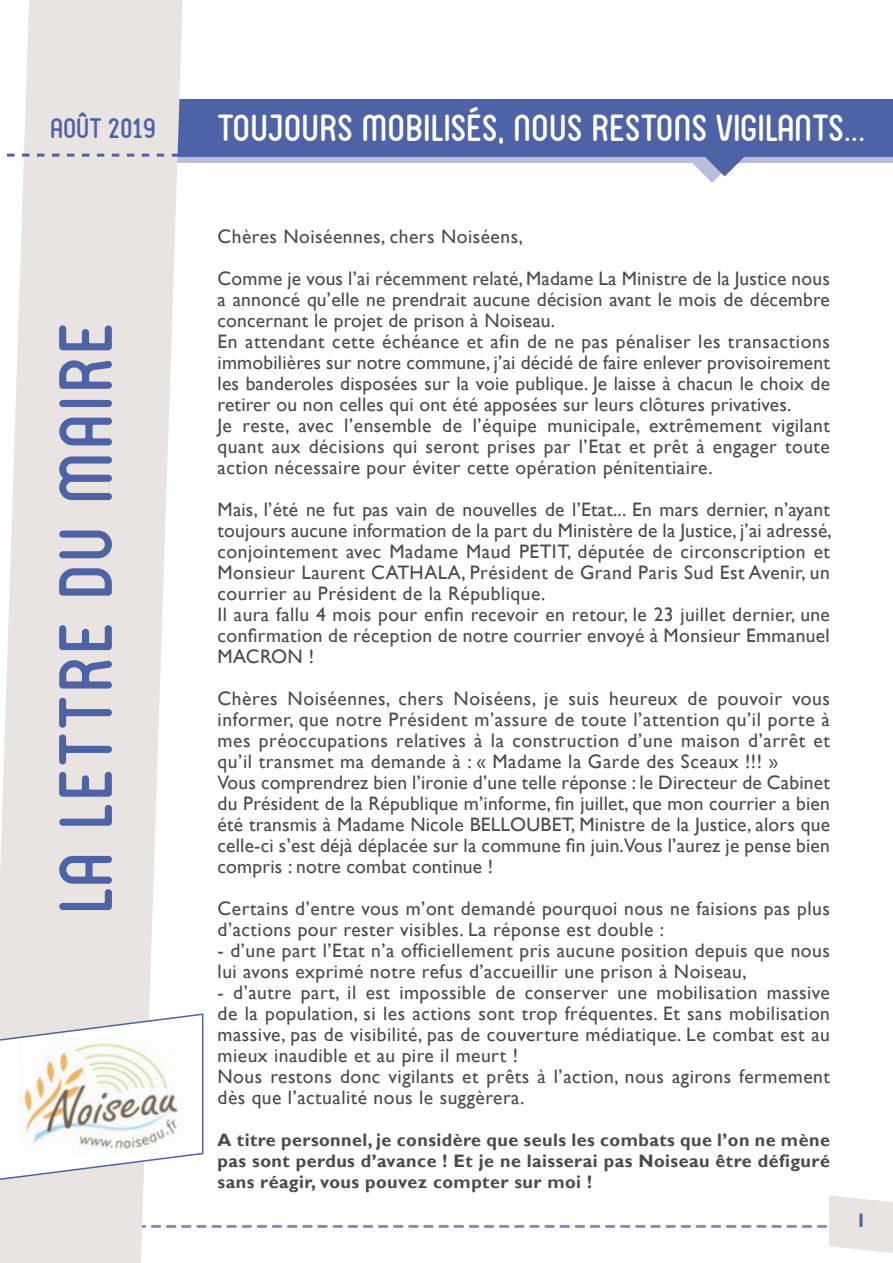
<style>
.page{position:relative;width:893px;height:1263px;background:#fff}
.page>*{position:absolute;margin:0;border:0;box-sizing:border-box;transform-origin:0 0}
.t1{font:72px "FV Almelo";letter-spacing:.05em;color:#4e62a6}
.t2{font:36px "FV Almelo";letter-spacing:.01em;color:#fff}
.t3{font:27px "FV Almelo";color:#4e62a6}
.t4{font:19.5px/21px "Gill Sans";letter-spacing:.025em;color:#4b4b4d}
.t5{font:700 19.5px "Gill Sans";color:#4e62a6}
.t6{font:700 18px/21px "Gill Sans";letter-spacing:.025em;color:#4b4b4d;text-align:justify}
</style>
<div class="page">
<div style="left:136px;top:106px;width:757px;height:57px;background:#babddc"></div>
<svg style="left:692px;top:157px;width:52px;height:26px"></svg>
<div style="left:133px;top:99px;width:760px;height:58px;background:#4e62a6"></div>
<svg style="left:0;top:0;width:183px;height:1263px;fill:#e9e4e1"></svg>
<svg style="left:0;top:154px;width:179px;height:3px"></svg>
<svg style="left:0;top:1012px;width:893px;height:241px"></svg>
<img style="left:18px;top:1036px;width:167px;height:121px">
<h3 class="t3" style="left:50px;top:112px;width:107px">AOÛT 2019</h3>
<h1 class="t1" style="left:43px;top:914px;width:592px;rotate:-90deg">LA LETTRE DU MAIRE</h1>
<h2 class="t2" style="left:218px;top:106px;width:649px">TOUJOURS MOBILISÉS, NOUS RESTONS VIGILANTS...</h2>
<p class="t4" style="left:218px;top:216px;width:614px;line-height:42px">Chères Noiséennes, chers Noiséens,<br>Comme je vous l’ai récemment relaté, Madame La Ministre de la Justice nous</p>
<p class="t4" style="left:218px;top:289px;width:614px">a annoncé qu’elle ne prendrait aucune décision avant le mois de décembre concernant le projet de prison à Noiseau.<br>En attendant cette échéance et afin de ne pas pénaliser les transactions immobilières sur notre commune, j’ai décidé de faire enlever provisoirement les banderoles disposées sur la voie publique. Je laisse à chacun le choix de retirer ou non celles qui ont été apposées sur leurs clôtures privatives.<br>Je reste, avec l’ensemble de l’équipe municipale, extrêmement vigilant quant aux décisions qui seront prises par l’Etat et prêt à engager toute action nécessaire pour éviter cette opération pénitentiaire.</p>
<p class="t4" style="left:218px;top:499px;width:616px">Mais, l’été ne fut pas vain de nouvelles de l’Etat... En mars dernier, n’ayant toujours aucune information de la part du Ministère de la Justice, j’ai adressé, conjointement avec Madame Maud PETIT, députée de circonscription et Monsieur Laurent CATHALA, Président de Grand Paris Sud Est Avenir, un courrier au Président de la République.<br>Il aura fallu 4 mois pour enfin recevoir en retour, le 23 juillet dernier, une confirmation de réception de notre courrier envoyé à Monsieur Emmanuel MACRON !</p>
<p class="t4" style="left:218px;top:688px;width:614px">Chères Noiséennes, chers Noiséens, je suis heureux de pouvoir vous informer, que notre Président m’assure de toute l’attention qu’il porte à mes préoccupations relatives à la construction d’une maison d’arrêt et qu’il transmet ma demande à : « Madame la Garde des Sceaux !!! »<br>Vous comprendrez bien l’ironie d’une telle réponse : le Directeur de Cabinet du Président de la République m’informe, fin juillet, que mon courrier a bien été transmis à Madame Nicole BELLOUBET, Ministre de la Justice, alors que celle-ci s’est déjà déplacée sur la commune fin juin.Vous l’aurez je pense bien compris : notre combat continue !</p>
<p class="t4" style="left:218px;top:898px;width:614px">Certains d’entre vous m’ont demandé pourquoi nous ne faisions pas plus d’actions pour rester visibles. La réponse est double :</p>
<p class="t4" style="left:218px;top:940px;width:614px">- d’une part l’Etat n’a officiellement pris aucune position depuis que nous lui avons exprimé notre refus d’accueillir une prison à Noiseau,</p>
<p class="t4" style="left:218px;top:982px;width:614px">- d’autre part, il est impossible de conserver une mobilisation massive de la population, si les actions sont trop fréquentes. Et sans mobilisation massive, pas de visibilité, pas de couverture médiatique. Le combat est au mieux inaudible et au pire il meurt !<br>Nous restons donc vigilants et prêts à l’action, nous agirons fermement dès que l’actualité nous le suggèrera.</p>
<p class="t6" style="left:218px;top:1130px;width:614px">A titre personnel, je considère que seuls les combats que l’on ne mène pas sont perdus d’avance ! Et je ne laisserai pas Noiseau être défiguré sans réagir, vous pouvez compter sur moi !</p>
<p class="t5" style="left:856px;top:1209px;width:12px">1</p>
</div>
